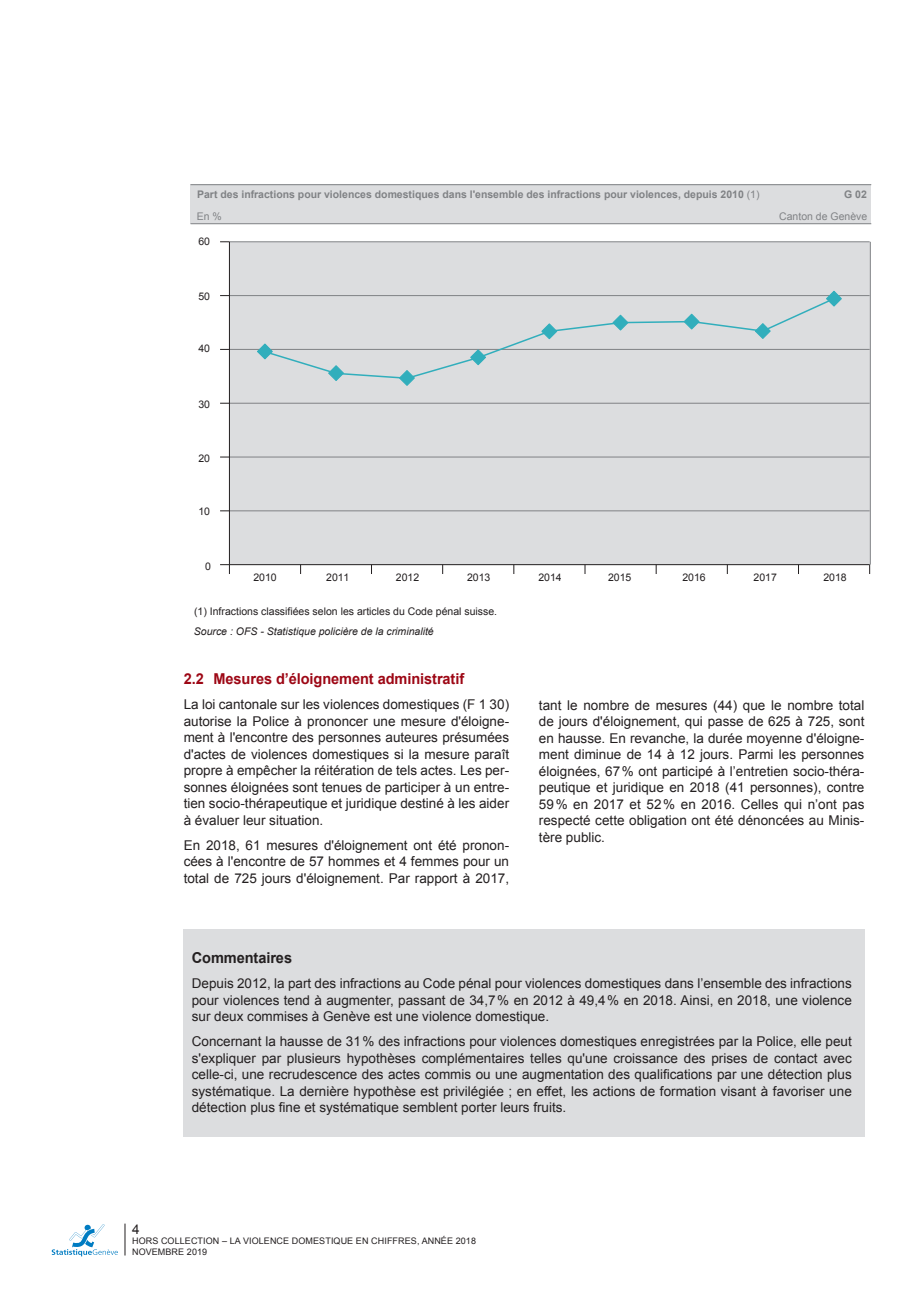
<style>
.page{position:relative;width:919px;height:1289px;background:#fff}
.page>*{position:absolute;margin:0;border:0;box-sizing:border-box;transform-origin:0 0}
.texte_-_texte_couran{font:700 15px "Arial";letter-spacing:-.005em;color:#9d0715}
.texte_-_texte_couran-2{font:700 15px "Arial";letter-spacing:-.005em;color:#231f20}
.texte_-_texte_couran-3{font:13.5px/16.5px "Arial";color:#231f20;text-align:justify}
.t1{font:10.5px "Arial";color:#231f20}
.t2{font:700 10.5px "Arial";color:#808285}
.t3{font:italic 10.5px "Arial";color:#231f20}
.t4{font:10.5px "Arial";color:#808285}
.t5{font:9px/10.5px "Arial";letter-spacing:.01em;color:#231f20}
.s1{font-weight:400}
</style>
<div class="page">
<svg style="left:52px;top:1224px;width:66px;height:32px"></svg>
<hr style="left:125px;top:1223px;width:1px;height:32px;background:#231f20">
<div style="left:183px;top:929px;width:681px;height:207px;background:#dcdddf"></div>
<div style="left:190px;top:185px;width:681px;height:39px;background:#dcdddf"></div>
<hr style="left:190px;top:184px;width:681px;height:1px;background:#808285">
<hr style="left:190px;top:223px;width:681px;height:1px;background:#808285">
<div style="left:229px;top:242px;width:640px;height:322px;background:#dcdddf"></div>
<hr style="left:229px;top:241px;width:640px;height:1px;background:#808285">
<hr style="left:229px;top:295px;width:640px;height:1px;background:#808285">
<hr style="left:229px;top:349px;width:640px;height:1px;background:#808285">
<hr style="left:229px;top:403px;width:640px;height:1px;background:#808285">
<hr style="left:229px;top:457px;width:640px;height:1px;background:#808285">
<hr style="left:229px;top:510px;width:640px;height:1px;background:#808285">
<hr style="left:229px;top:242px;width:1px;height:322px;background:#231f20">
<hr style="left:229px;top:564px;width:640px;height:1px;background:#231f20">
<svg style="left:220px;top:564px;width:10px;height:10px"></svg>
<svg style="left:274px;top:302px;width:551px;height:77px"></svg>
<svg style="left:257px;top:343px;width:17px;height:17px"></svg>
<svg style="left:327px;top:364px;width:18px;height:17px"></svg>
<svg style="left:398px;top:369px;width:18px;height:17px"></svg>
<svg style="left:469px;top:348px;width:18px;height:18px"></svg>
<svg style="left:540px;top:322px;width:18px;height:18px"></svg>
<svg style="left:611px;top:314px;width:18px;height:17px"></svg>
<svg style="left:682px;top:313px;width:18px;height:17px"></svg>
<svg style="left:753px;top:322px;width:18px;height:18px"></svg>
<svg style="left:825px;top:290px;width:17px;height:17px"></svg>
<hr style="left:870px;top:242px;width:1px;height:322px;background:#808285">
<p class="t2" style="left:197px;top:187px;width:564px">Part des infractions pour violences domestiques dans l'ensemble des infractions pour violences, depuis 2010 <span class="s1">(1)</span></p>
<p class="t2" style="left:844px;top:187px;width:24px">G 02</p>
<p class="t4" style="left:197px;top:210px;width:27px">En %</p>
<p class="t4" style="left:779px;top:210px;width:89px">Canton de Genève</p>
<p class="t1" style="left:198px;top:235px;width:13px">60</p>
<p class="t1" style="left:198px;top:289px;width:13px">50</p>
<p class="t1" style="left:198px;top:341px;width:13px">40</p>
<p class="t1" style="left:198px;top:397px;width:13px">30</p>
<p class="t1" style="left:198px;top:451px;width:13px">20</p>
<p class="t1" style="left:198px;top:504px;width:13px">10</p>
<p class="t1" style="left:205px;top:559px;width:7px">0</p>
<p class="t1" style="left:253px;top:570px;width:25px">2010</p>
<p class="t1" style="left:326px;top:570px;width:25px">2011</p>
<p class="t1" style="left:396px;top:570px;width:25px">2012</p>
<p class="t1" style="left:467px;top:570px;width:25px">2013</p>
<p class="t1" style="left:538px;top:570px;width:25px">2014</p>
<p class="t1" style="left:608px;top:570px;width:25px">2015</p>
<p class="t1" style="left:682px;top:570px;width:25px">2016</p>
<p class="t1" style="left:753px;top:570px;width:25px">2017</p>
<p class="t1" style="left:823px;top:570px;width:25px">2018</p>
<p class="t1" style="left:194px;top:604px;width:304px">(1) Infractions classifiées selon les articles du Code pénal suisse.</p>
<p class="t3" style="left:194px;top:624px;width:241px">Source : OFS - Statistique policière de la criminalité</p>
<p class="texte_-_texte_couran" style="left:184px;top:669px;width:282px">2.2 Mesures d’éloignement administratif</p>
<p class="texte_-_texte_couran-3" style="left:184px;top:696px;width:327px">La loi cantonale sur les violences domestiques (F 1 30) autorise la Police à prononcer une mesure d'éloigne&shy;ment à l'encontre des personnes auteures présumées d'actes de violences domestiques si la mesure paraît propre à empêcher la réitération de tels actes. Les per&shy;sonnes éloignées sont tenues de participer à un entre&shy;tien socio-thérapeutique et juridique destiné à les aider à évaluer leur situation.</p>
<p class="texte_-_texte_couran-3" style="left:184px;top:837px;width:327px">En 2018, 61 mesures d'éloignement ont été pronon&shy;cées à l'encontre de 57 hommes et 4 femmes pour un total de 725 jours d'éloignement. Par rapport à 2017,</p>
<p class="texte_-_texte_couran-3" style="left:539px;top:697px;width:327px">tant le nombre de mesures (44) que le nombre total de jours d'éloignement, qui passe de 625 à 725, sont en hausse. En revanche, la durée moyenne d'éloigne&shy;ment diminue de 14 à 12 jours. Parmi les personnes éloignées, 67% ont participé à l’entretien socio-théra&shy;peutique et juridique en 2018 (41 personnes), contre 59% en 2017 et 52% en 2016. Celles qui n’ont pas respecté cette obligation ont été dénoncées au Minis&shy;tère public.</p>
<p class="texte_-_texte_couran-2" style="left:192px;top:947px;width:102px">Commentaires</p>
<p class="texte_-_texte_couran-3" style="left:192px;top:975px;width:661px">Depuis 2012, la part des infractions au Code pénal pour violences domestiques dans l’ensemble des infractions pour violences tend à augmenter, passant de 34,7% en 2012 à 49,4% en 2018. Ainsi, en 2018, une violence sur deux commises à Genève est une violence domestique.</p>
<p class="texte_-_texte_couran-3" style="left:192px;top:1033px;width:661px">Concernant la hausse de 31% des infractions pour violences domestiques enregistrées par la Police, elle peut s'expliquer par plusieurs hypothèses complémentaires telles qu'une croissance des prises de contact avec celle-ci, une recrudescence des actes commis ou une augmentation des qualifications par une détection plus systématique. La dernière hypothèse est privilégiée ; en effet, les actions de formation visant à favoriser une détection plus fine et systématique semblent porter leurs fruits.</p>
<p class="texte_-_texte_couran-3" style="left:132px;top:1220px;width:9px">4</p>
<p class="t5" style="left:132px;top:1236px;width:345px">HORS COLLECTION – LA VIOLENCE DOMESTIQUE EN CHIFFRES, ANNÉE 2018<br>NOVEMBRE 2019</p>
</div>
